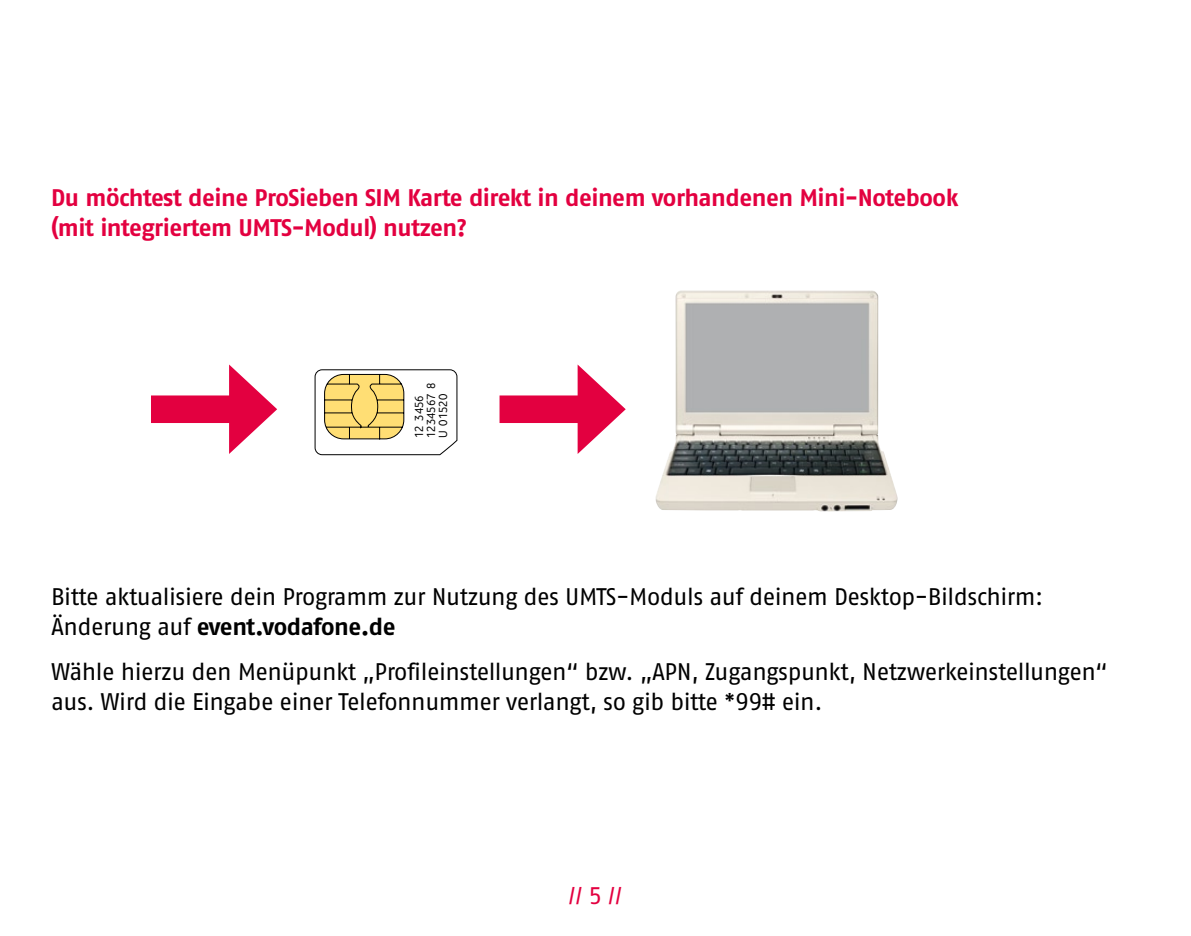
<style>
.page{position:relative;width:1191px;height:936px;background:#fff}
.page>*{position:absolute;margin:0;border:0;box-sizing:border-box;transform-origin:0 0}
.t1{font:24px/30px "Fago No Regular Tf";letter-spacing:-.02em;color:#000}
.t2{font:24px/30px "Fago No Bold Lf";letter-spacing:-.02em;color:#e30040}
.t3{font:24px "Fago No Bold Lf";letter-spacing:-.025em;color:#000}
.t4{font:24px "Fago No Regular Tf";color:#e30040}
.t5{font:12.3px/12px "Vodafone Rg";color:#000}
.s1{font-family:"Fago No Regular Tf"}
</style>
<div class="page">
<div style="left:151px;top:395px;width:97px;height:28px;background:#e30040"></div>
<svg style="left:229px;top:364px;width:48px;height:90px"></svg>
<div style="left:499px;top:395px;width:97px;height:28px;background:#e30040"></div>
<svg style="left:577px;top:364px;width:48px;height:90px"></svg>
<svg style="left:314px;top:369px;width:143px;height:86px"></svg>
<img style="left:655px;top:290px;width:242px;height:221px">
<p class="t2" style="left:51px;top:182px;width:909px">Du möchtest deine ProSieben SIM Karte direkt in deinem vorhandenen Mini-Notebook (mit integriertem UMTS-Modul) nutzen?</p>
<p class="t5" style="left:413px;top:438px;width:57px;rotate:-90deg">12 3456<br>1234567 8<br>U 01520</p>
<p class="t1" style="left:51px;top:581px;width:993px">Bitte aktualisiere dein Programm zur Nutzung des UMTS-Moduls auf deinem Desktop-Bildschirm:</p>
<p class="t3" style="left:51px;top:612px;width:346px"><span class="s1">Änderung auf</span> event.vodafone.de</p>
<p class="t1" style="left:51px;top:656px;width:1058px">Wähle hierzu den Menüpunkt „Profileinstellungen“ bzw. „APN, Zugangspunkt, Netzwerkeinstellungen“ aus. Wird die Eingabe einer Telefonnummer verlangt, so gib bitte *99# ein.</p>
<p class="t4" style="left:568px;top:882px;width:56px">// 5 //</p>
</div>
